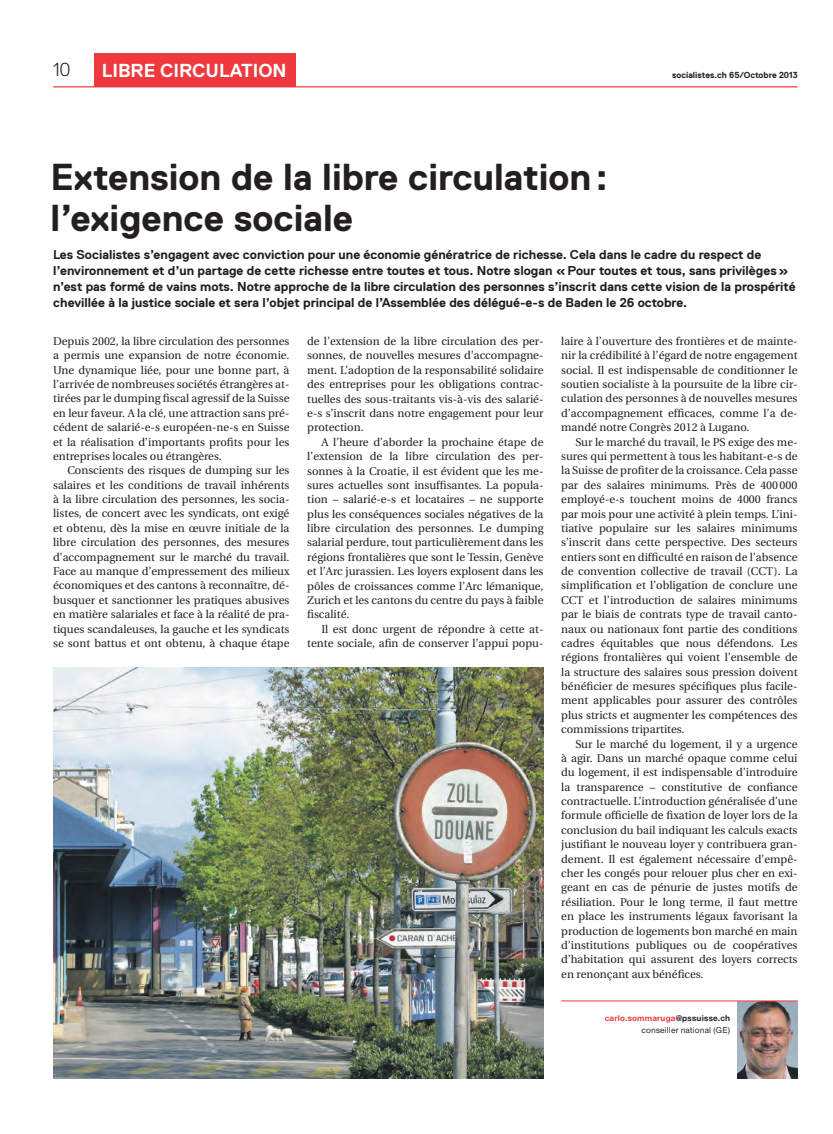
<style>
.page{position:relative;width:833px;height:1134px;background:#fff}
.page>*{position:absolute;margin:0;border:0;box-sizing:border-box;transform-origin:0 0}
.t1{font:700 37.5px/41.2px "Replica";color:#231f20}
.t2{font:700 18.75px "Replica";color:#fff}
.t3{font:300 18.75px "Replica";color:#231f20}
.t4{font:700 12.75px/16.2px "Replica";color:#231f20}
.t5{font:11.25px/14.4px "Utopia";color:#231f20;text-align:justify}
.t6{font:500 8.75px/11.9px "Nimbus San Nov";letter-spacing:.02em;color:#231f20;text-align:right}
.t7{font:700 8.75px "Replica";color:#231f20}
.s1{font-weight:700;color:#ee3a3e}
.s2{font-weight:700}
</style>
<div class="page">
<div style="left:94px;top:53px;width:201px;height:34px;background:#ee3a3e"></div>
<hr style="left:53px;top:86px;width:744px;height:1px;background:#ee3a3e">
<img style="left:737px;top:1002px;width:60px;height:76px">
<hr style="left:561px;top:1001px;width:236px;height:1px;background:#ee3a3e">
<img style="left:53px;top:668px;width:490px;height:410px">
<h2 class="t3" style="left:53px;top:59px;width:19px">10</h2>
<h2 class="t2" style="left:102px;top:60px;width:186px">libre circulation</h2>
<p class="t7" style="left:672px;top:70px;width:127px">socialistes.ch 65/Octobre 2013</p>
<h1 class="t1" style="left:50px;top:156px;width:559px">Extension de la libre circulation: l’exigence sociale</h1>
<p class="t4" style="left:53px;top:246px;width:744px">Les Socialistes s’engagent avec conviction pour une économie génératrice de richesse. Cela dans le cadre du respect de l’environnement et d’un partage de cette richesse entre toutes et tous. Notre slogan « Pour toutes et tous, sans privilèges» n’est pas formé de vains mots. Notre approche de la libre circulation des personnes s’inscrit dans cette vision de la prospérité chevillée à la justice sociale et sera l’objet principal de l’Assemblée des délégué-e-s de Baden le 26 octobre.</p>
<p class="t5" style="left:53px;top:334px;width:238px">Depuis 2002, la libre circulation des personnes a permis une expansion de notre économie.<br>Une dynamique liée, pour une bonne part, à l’arrivée de nombreuses sociétés étrangères at&shy;tirées par le dumping fiscal agressif de la Suisse en leur faveur. A la clé, une attraction sans pré&shy;cédent de salarié-e-s européen-ne-s en Suisse et la réalisation d’importants profits pour les entreprises locales ou étrangères.</p>
<p class="t5" style="left:53px;top:463px;width:238px;text-indent:14px">Conscients des risques de dumping sur les salaires et les conditions de travail inhérents à la libre circulation des personnes, les socia&shy;listes, de concert avec les syndicats, ont exigé et obtenu, dès la mise en œuvre initiale de la libre circulation des personnes, des mesures d’accompagnement sur le marché du travail.<br>Face au manque d’empressement des milieux économiques et des cantons à reconnaître, dé&shy;busquer et sanctionner les pratiques abusives en matière salariales et face à la réalité de pra&shy;tiques scandaleuses, la gauche et les syndicats se sont battus et ont obtenu, à chaque étape</p>
<p class="t5" style="left:561px;top:334px;width:238px">laire à l’ouverture des frontières et de mainte&shy;nir la crédibilité à l’égard de notre engagement social. Il est indispensable de conditionner le soutien socialiste à la poursuite de la libre cir&shy;culation des personnes à de nouvelles mesures d’accompagnement efficaces, comme l’a de&shy;mandé notre Congrès 2012 à Lugano.</p>
<p class="t5" style="left:561px;top:435px;width:238px;text-indent:14px">Sur le marché du travail, le PS exige des me&shy;sures qui permettent à tous les habitant-e-s de la Suisse de profiter de la croissance. Cela passe par des salaires minimums. Près de 400000 employé-e-s touchent moins de 4000 francs par mois pour une activité à plein temps. L’ini&shy;tiative populaire sur les salaires minimums s’inscrit dans cette perspective. Des secteurs entiers sont en difficulté en raison de l’absence de convention collective de travail (CCT). La simplification et l’obligation de conclure une CCT et l’introduction de salaires minimums par le biais de contrats type de travail canto&shy;naux ou nationaux font partie des conditions cadres équitables que nous défendons. Les régions frontalières qui voient l’ensemble de la structure des salaires sous pression doivent bénéficier de mesures spécifiques plus facile&shy;ment applicables pour assurer des contrôles plus stricts et augmenter les compétences des commissions tripartites.</p>
<p class="t5" style="left:561px;top:737px;width:238px;text-indent:14px">Sur le marché du logement, il y a urgence à agir. Dans un marché opaque comme celui du logement, il est indispensable d’introduire la transparence – constitutive de confiance contractuelle. L’introduction généralisée d’une formule officielle de fixation de loyer lors de la conclusion du bail indiquant les calculs exacts justifiant le nouveau loyer y contribuera gran&shy;dement. Il est également nécessaire d’empê&shy;cher les congés pour relouer plus cher en exi&shy;geant en cas de pénurie de justes motifs de résiliation. Pour le long terme, il faut mettre en place les instruments légaux favorisant la production de logements bon marché en main d’institutions publiques ou de coopératives d’habitation qui assurent des loyers corrects en renonçant aux bénéfices.</p>
<p class="t5" style="left:307px;top:334px;width:238px">de l’extension de la libre circulation des per&shy;sonnes, de nouvelles mesures d’accompagne&shy;ment. L’adoption de la responsabilité solidaire des entreprises pour les obligations contrac&shy;tuelles des sous-traitants vis-à-vis des salarié&shy;e-s s’inscrit dans notre engagement pour leur protection.</p>
<p class="t5" style="left:307px;top:435px;width:238px;text-indent:14px">A l’heure d’aborder la prochaine étape de l’extension de la libre circulation des per&shy;sonnes à la Croatie, il est évident que les me&shy;sures actuelles sont insuffisantes. La popula&shy;tion – salarié-e-s et locataires – ne supporte plus les conséquences sociales négatives de la libre circulation des personnes. Le dumping salarial perdure, tout particulièrement dans les régions frontalières que sont le Tessin, Genève et l’Arc jurassien. Les loyers explosent dans les pôles de croissances comme l’Arc lémanique, Zurich et les cantons du centre du pays à faible fiscalité.</p>
<p class="t5" style="left:307px;top:622px;width:238px;text-align:right">Il est donc urgent de répondre à cette at&shy;tente sociale, afin de conserver l’appui popu-</p>
<p class="t6" style="left:605px;top:1012px;width:127px"><span class="s1">carlo.sommaruga</span><span class="s2">@pssuisse.ch </span>conseiller national (GE)</p>
</div>
